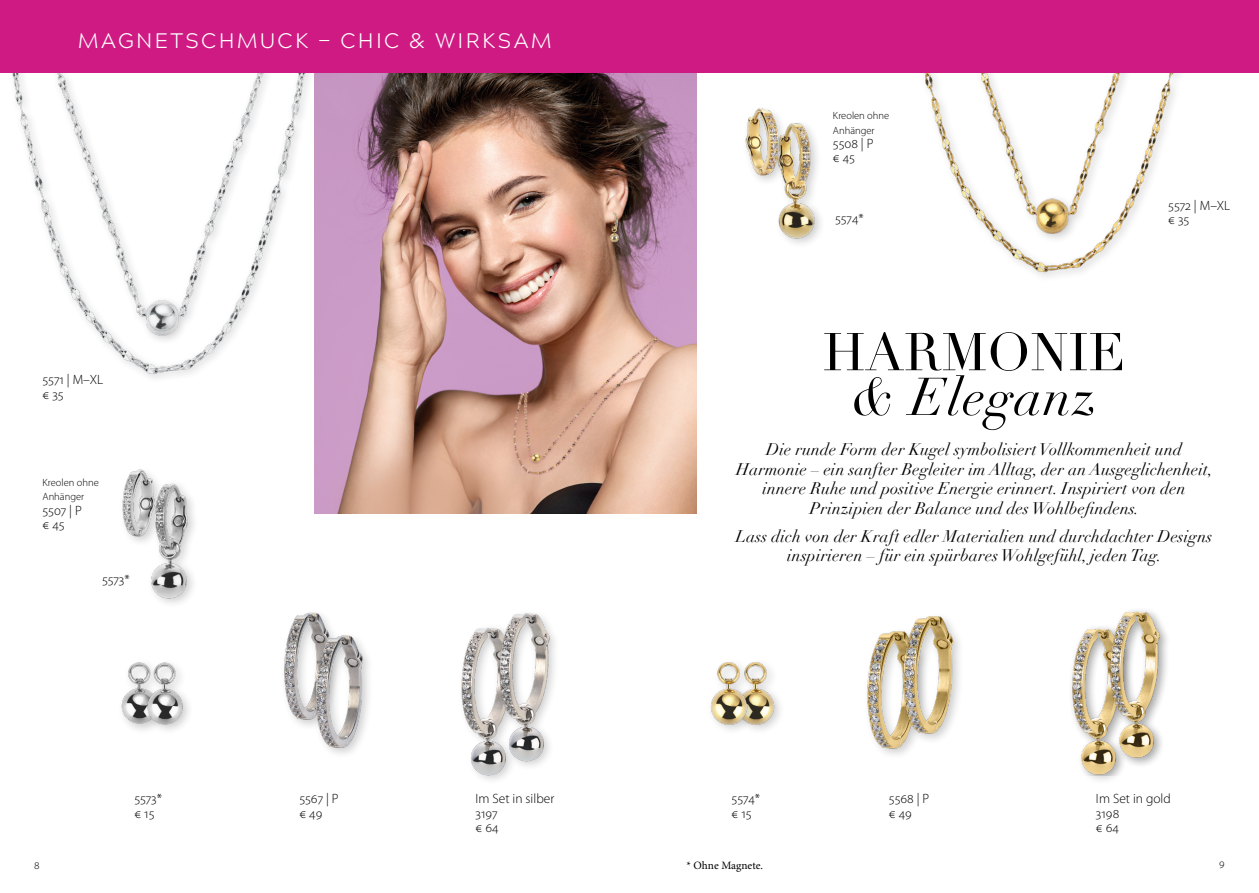
<style>
.page{position:relative;width:1259px;height:893px;background:#fff}
.page>*{position:absolute;margin:0;border:0;box-sizing:border-box;transform-origin:0 0}
.t1{font:52.2px "Didot";color:#000}
.t2{font:italic 52.2px "Didot";letter-spacing:.02em;color:#000}
.t3{font:300 21px "Acherus Grotesque";letter-spacing:.11em;color:#fff}
.t4{font:italic 16.5px/19.5px "Didot";letter-spacing:.01em;color:#000;text-align:center}
.t5{font:300 13.5px/14.2px "Myriad Pro";color:#000}
.t6{font:11.25px "Minion Pro";letter-spacing:-.005em;color:#000}
.t7{font:300 11.25px "Myriad Pro";color:#000}
.t8{font:300 10.5px/14.2px "Myriad Pro";color:#000}
</style>
<div class="page">
<div style="left:117px;top:658px;width:51px;height:77px;background:#000;opacity:.2"></div>
<img style="left:117px;top:659px;width:22px;height:67px">
<img style="left:315px;top:73px;width:381px;height:441px">
<img style="left:12px;top:73px;width:307px;height:310px">
<img style="left:924px;top:73px;width:256px;height:204px">
<img style="left:867px;top:631px;width:44px;height:124px">
<div style="left:899px;top:612px;width:66px;height:133px;background:#fff"></div>
<img style="left:896px;top:616px;width:64px;height:127px">
<img style="left:122px;top:469px;width:31px;height:73px">
<img style="left:142px;top:479px;width:52px;height:125px">
<img style="left:759px;top:662px;width:21px;height:66px">
<img style="left:710px;top:662px;width:48px;height:66px">
<div style="left:0;top:0;width:1259px;height:73px;background:#cf1a83"></div>
<div style="left:1067px;top:624px;width:65px;height:161px;background:#000;opacity:.2"></div>
<img style="left:1067px;top:624px;width:65px;height:152px">
<div style="left:1105px;top:607px;width:65px;height:159px;background:#000;opacity:.2"></div>
<img style="left:1085px;top:607px;width:85px;height:152px">
<img style="left:461px;top:628px;width:47px;height:152px">
<div style="left:495px;top:609px;width:65px;height:162px;background:#fff"></div>
<img style="left:482px;top:613px;width:71px;height:155px">
<img style="left:284px;top:612px;width:43px;height:114px">
<img style="left:306px;top:622px;width:63px;height:132px">
<img style="left:778px;top:123px;width:43px;height:121px">
<div style="left:740px;top:104px;width:49px;height:82px;background:#fff"></div>
<img style="left:746px;top:108px;width:51px;height:73px">
<div style="left:143px;top:658px;width:51px;height:78px;background:#000;opacity:.2"></div>
<img style="left:139px;top:659px;width:51px;height:68px">
<p class="t3" style="left:78px;top:23px;width:475px">MAGNETSCHMUCK – CHIC &amp; WIRKSAM</p>
<p class="t5" style="left:43px;top:373px;width:62px">5571 | M–XL € 35</p>
<p class="t8" style="left:43px;top:475px;width:58px">Kreolen ohne<br>Anhänger</p>
<p class="t5" style="left:43px;top:503px;width:41px">5507 | P € 45</p>
<p class="t5" style="left:102px;top:572px;width:29px">5573*</p>
<p class="t8" style="left:833px;top:109px;width:58px">Kreolen ohne<br>Anhänger</p>
<p class="t5" style="left:833px;top:136px;width:42px">5508 | P € 45</p>
<p class="t5" style="left:835px;top:211px;width:30px">5574*</p>
<h1 class="t1" style="left:822px;top:321px;width:304px">HARMONIE</h1>
<h1 class="t2" style="left:851px;top:365px;width:247px">&amp; Eleganz</h1>
<p class="t5" style="left:1168px;top:198px;width:63px">5572 | M–XL € 35</p>
<p class="t4" style="left:736px;top:440px;width:478px">Die runde Form der Kugel symbolisiert Vollkommenheit und Harmonie – ein sanfter Begleiter im Alltag, der an Ausgeglichenheit, innere Ruhe und positive Energie erinnert. Inspiriert von den Prinzipien der Balance und des Wohlbefindens.</p>
<p class="t4" style="left:736px;top:526px;width:478px">Lass dich von der Kraft edler Materialien und durchdachter Designs inspirieren – für ein spürbares Wohlgefühl, jeden Tag.</p>
<p class="t5" style="left:299px;top:792px;width:41px">5567 | P € 49</p>
<p class="t5" style="left:134px;top:792px;width:29px">5573* € 15</p>
<p class="t5" style="left:889px;top:792px;width:42px">5568 | P € 49</p>
<p class="t5" style="left:475px;top:792px;width:80px">Im Set in silber<br>3197<br>€ 64</p>
<p class="t5" style="left:1096px;top:792px;width:76px">Im Set in gold<br>3198<br>€ 64</p>
<p class="t5" style="left:731px;top:792px;width:30px">5574* € 15</p>
<p class="t6" style="left:686px;top:858px;width:78px">* Ohne Magnete.</p>
<p class="t7" style="left:34px;top:859px;width:7px">8</p>
<p class="t7" style="left:1219px;top:857px;width:7px">9</p>
</div>
